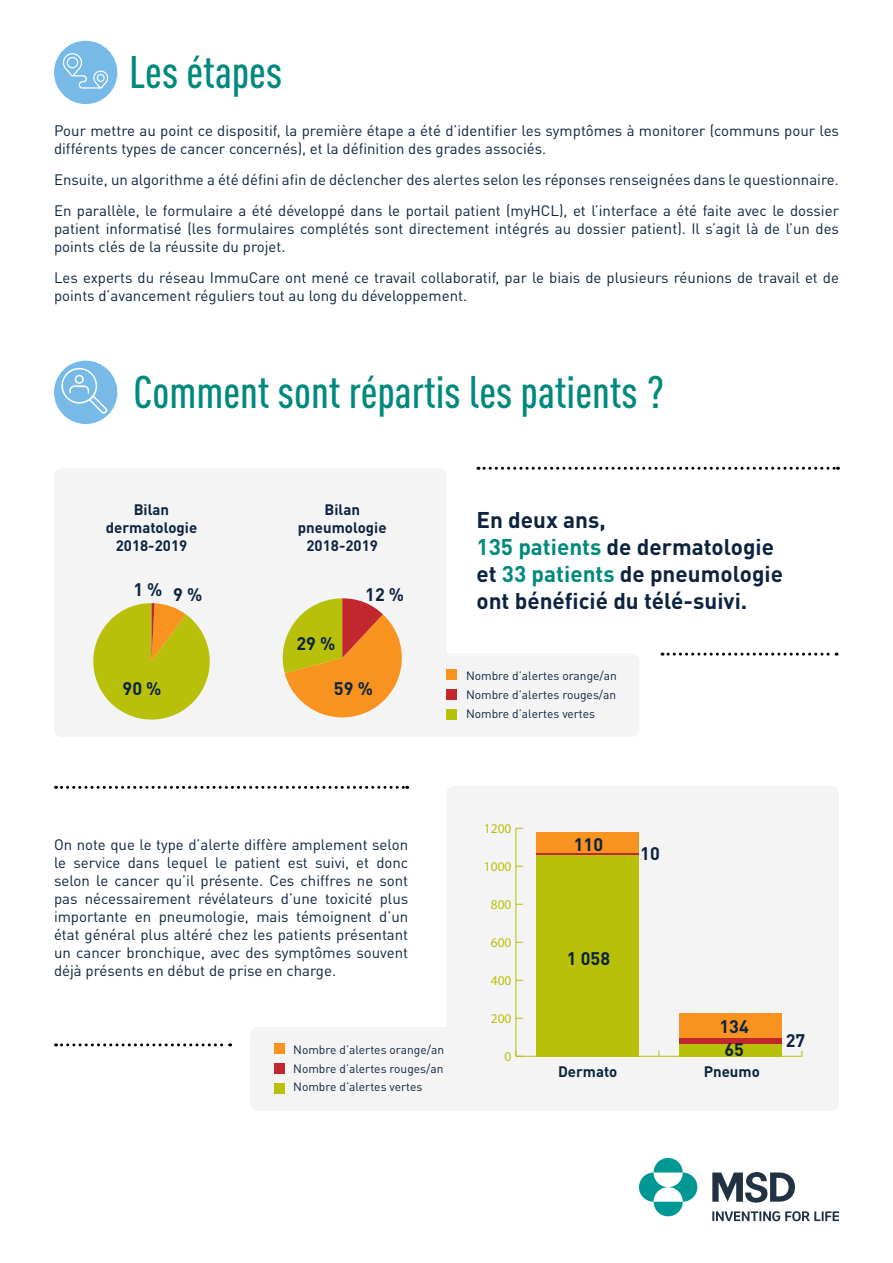
<style>
.page{position:relative;width:893px;height:1263px;background:#fff}
.page>*{position:absolute;margin:0;border:0;box-sizing:border-box;transform-origin:0 0}
.t1{font:500 condensed 45px "DINOT";color:#00897d}
.t2{font:700 22.5px/27px "DINOT";color:#0c2340}
.t3{font:700 18px "DINOT";color:#0c2340}
.t4{font:15px/18px "DINOT";color:#0c2340}
.t5{font:700 15px/18px "DINOT";color:#0c2340;text-align:center}
.t6{font:13.35px "Myriad Pro";color:#b9c00a}
.t7{font:12px "DINOT";color:#0c2340}
.s1{color:#00897d}
</style>
<div class="page">
<svg style="left:712px;top:1211px;width:127px;height:10px"></svg>
<svg style="left:712px;top:1172px;width:83px;height:31px"></svg>
<svg style="left:654px;top:1158px;width:29px;height:14px"></svg>
<svg style="left:639px;top:1172px;width:29px;height:30px"></svg>
<svg style="left:654px;top:1202px;width:29px;height:14px"></svg>
<svg style="left:668px;top:1172px;width:29px;height:30px"></svg>
<div style="left:54px;top:41px;width:63px;height:63px;background:#77bae7;border-radius:50%"></div>
<svg style="left:63px;top:53px;width:45px;height:36px"></svg>
<div style="left:54px;top:361px;width:63px;height:63px;background:#77bae7;border-radius:50%"></div>
<svg style="left:61px;top:368px;width:46px;height:46px"></svg>
<div style="left:446px;top:786px;width:393px;height:325px;background:#f4f4f4;border-radius:8px"></div>
<svg style="left:56px;top:1043px;width:175px;height:3px"></svg>
<svg style="left:56px;top:786px;width:352px;height:3px"></svg>
<hr style="left:516px;top:1056px;width:286px;height:1px;background:#b9c00a">
<hr style="left:515px;top:828px;width:1px;height:228px;background:#b9c00a">
<svg style="left:515px;top:1050px;width:8px;height:7px"></svg>
<div style="left:536px;top:832px;width:103px;height:21px;background:#f7931e"></div>
<div style="left:679px;top:1013px;width:103px;height:26px;background:#f7931e"></div>
<hr style="left:536px;top:853px;width:103px;height:2px;background:#c1272d">
<div style="left:679px;top:1039px;width:103px;height:5px;background:#c1272d"></div>
<div style="left:536px;top:855px;width:103px;height:201px;background:#b9c00a"></div>
<div style="left:679px;top:1044px;width:103px;height:12px;background:#b9c00a"></div>
<div style="left:250px;top:1027px;width:207px;height:84px;background:#f4f4f4;border-radius:8px"></div>
<div style="left:274px;top:1043px;width:10px;height:11px;background:#f7931e"></div>
<div style="left:274px;top:1063px;width:10px;height:11px;background:#c1272d"></div>
<div style="left:274px;top:1083px;width:10px;height:11px;background:#b9c00a"></div>
<div style="left:54px;top:468px;width:392px;height:269px;background:#f4f4f4;border-radius:8px"></div>
<svg style="left:662px;top:653px;width:175px;height:3px"></svg>
<svg style="left:478px;top:467px;width:360px;height:3px"></svg>
<svg style="left:93px;top:603px;width:117px;height:117px"></svg>
<svg style="left:282px;top:598px;width:120px;height:120px"></svg>
<div style="left:432px;top:653px;width:207px;height:84px;background:#f4f4f4;border-radius:8px"></div>
<div style="left:446px;top:670px;width:11px;height:10px;background:#f7931e"></div>
<div style="left:446px;top:690px;width:11px;height:10px;background:#c1272d"></div>
<div style="left:446px;top:709px;width:11px;height:11px;background:#b9c00a"></div>
<p class="t1" style="left:129px;top:45px;width:155px">Les étapes</p>
<p class="t4" style="left:54px;top:122px;width:787px">Pour mettre au point ce dispositif, la première étape a été d’identifier les symptômes à monitorer (communs pour les différents types de cancer concernés), et la définition des grades associés.</p>
<p class="t4" style="left:54px;top:170px;width:786px">Ensuite, un algorithme a été défini afin de déclencher des alertes selon les réponses renseignées dans le questionnaire.</p>
<p class="t4" style="left:54px;top:201px;width:786px;text-align:justify">En parallèle, le formulaire a été développé dans le portail patient (myHCL), et l’interface a été faite avec le dossier patient informatisé (les formulaires complétés sont directement intégrés au dossier patient). Il s’agit là de l’un des points clés de la réussite du projet.</p>
<p class="t4" style="left:54px;top:268px;width:787px">Les experts du réseau ImmuCare ont mené ce travail collaboratif, par le biais de plusieurs réunions de travail et de points d’avancement réguliers tout au long du développement.</p>
<p class="t1" style="left:133px;top:366px;width:532px">Comment sont répartis les patients ?</p>
<p class="t5" style="left:106px;top:500px;width:93px">Bilan dermatologie<br>2018-2019</p>
<p class="t5" style="left:298px;top:500px;width:90px">Bilan pneumologie<br>2018-2019</p>
<p class="t3" style="left:133px;top:578px;width:31px">1 %</p>
<p class="t3" style="left:173px;top:583px;width:31px">9 %</p>
<p class="t3" style="left:365px;top:582px;width:40px">12 %</p>
<p class="t3" style="left:296px;top:632px;width:40px">29 %</p>
<p class="t3" style="left:123px;top:677px;width:40px">90 %</p>
<p class="t3" style="left:334px;top:677px;width:40px">59 %</p>
<p class="t4" style="left:54px;top:835px;width:356px;text-align:justify">On note que le type d’alerte diffère amplement selon le service dans lequel le patient est suivi, et donc selon le cancer qu’il présente. Ces chiffres ne sont pas nécessairement révélateurs d’une toxicité plus importante en pneumologie, mais témoignent d’un état général plus altéré chez les patients présentant un cancer bronchique, avec des symptômes souvent déjà présents en début de prise en charge.</p>
<p class="t2" style="left:476px;top:506px;width:308px">En deux ans,<br><span class="s1">135 patients</span> de dermatologie et <span class="s1">33 patients</span> de pneumologie ont bénéficié du télé-suivi.</p>
<p class="t7" style="left:466px;top:668px;width:152px">Nombre d’alertes orange/an</p>
<p class="t7" style="left:466px;top:687px;width:152px">Nombre d’alertes rouges/an</p>
<p class="t7" style="left:466px;top:706px;width:131px">Nombre d’alertes vertes</p>
<p class="t6" style="left:484px;top:820px;width:29px">1200</p>
<p class="t6" style="left:484px;top:858px;width:29px">1000</p>
<p class="t6" style="left:491px;top:896px;width:22px">800</p>
<p class="t6" style="left:491px;top:934px;width:22px">600</p>
<p class="t6" style="left:491px;top:972px;width:22px">400</p>
<p class="t3" style="left:574px;top:832px;width:31px">110</p>
<p class="t3" style="left:640px;top:842px;width:21px">10</p>
<p class="t3" style="left:567px;top:947px;width:45px">1 058</p>
<p class="t6" style="left:491px;top:1010px;width:22px">200</p>
<p class="t3" style="left:719px;top:1014px;width:31px">134</p>
<p class="t7" style="left:293px;top:1042px;width:152px">Nombre d’alertes orange/an</p>
<p class="t3" style="left:724px;top:1038px;width:21px">65</p>
<p class="t7" style="left:293px;top:1061px;width:152px">Nombre d’alertes rouges/an</p>
<p class="t7" style="left:293px;top:1079px;width:131px">Nombre d’alertes vertes</p>
<p class="t6" style="left:505px;top:1048px;width:8px">0</p>
<p class="t5" style="left:558px;top:1062px;width:61px">Dermato</p>
<p class="t5" style="left:704px;top:1062px;width:58px">Pneumo</p>
<p class="t3" style="left:786px;top:1028px;width:21px">27</p>
</div>
